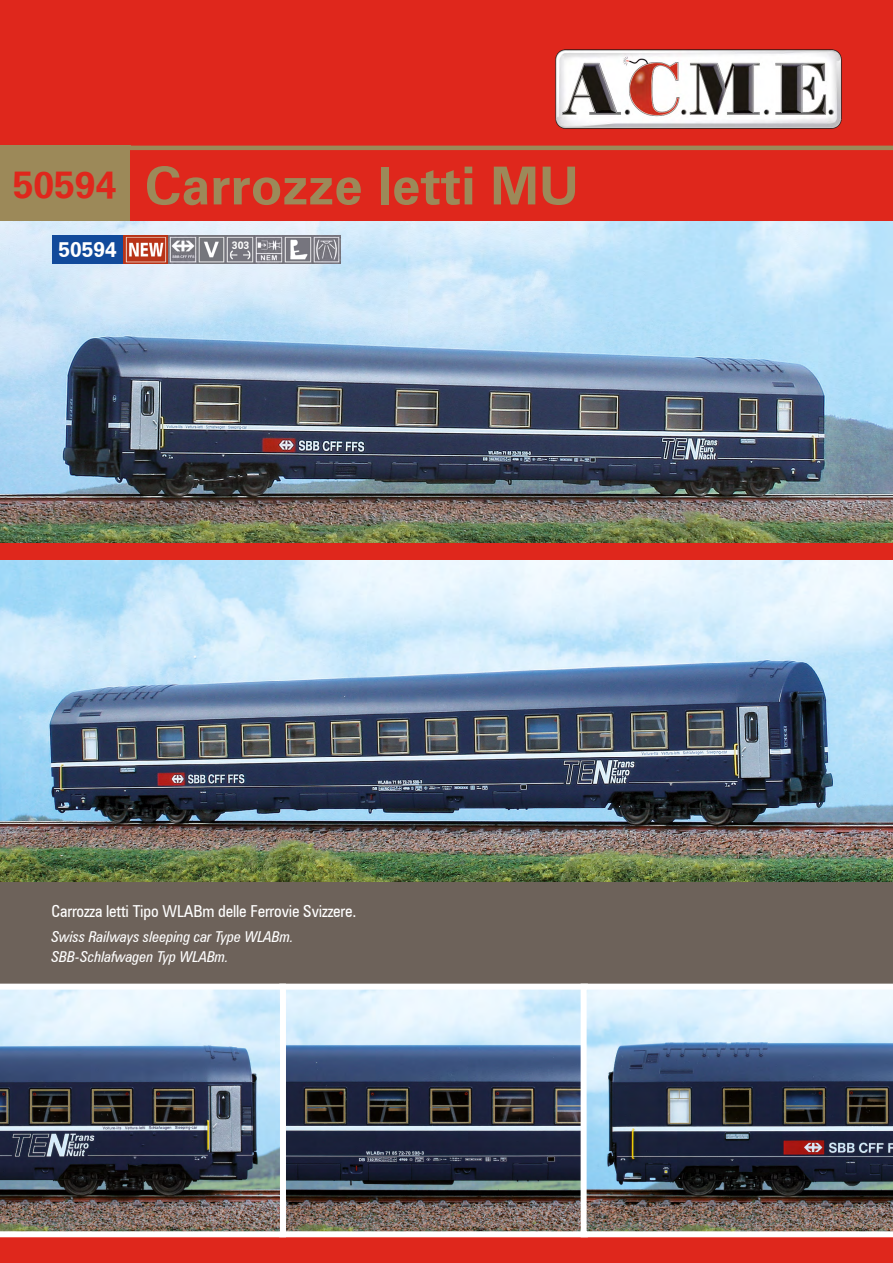
<style>
.page{position:relative;width:893px;height:1263px;background:#fff}
.page>*{position:absolute;margin:0;border:0;box-sizing:border-box;transform-origin:0 0}
.t1{font:52.5px "Zurich Bold BT";color:#9c8959}
.t2{font:700 21px "Zurich BT";color:#fff}
.t3{font:condensed 16.5px "Zurich BT";letter-spacing:-.01em;color:#fff}
.t4{font:italic condensed 15px/20.7px "Zurich BT";color:#fff}
.t5{font:700 10.5px "Zurich BT";color:#fff}
.s1{font-size:37.5px;color:#df271c}
</style>
<div class="page">
<div style="left:0;top:0;width:893px;height:181px;background:#df271c"></div>
<div style="left:0;top:146px;width:130px;height:75px;background:#9c8959"></div>
<div style="left:130px;top:147px;width:763px;height:75px;background:#df271c"></div>
<img style="left:555px;top:49px;width:287px;height:80px">
<hr style="left:78px;top:146px;width:815px;height:4px;background:#9c8959">
<div style="left:0;top:444px;width:893px;height:819px;background:#df271c"></div>
<img style="left:0;top:221px;width:893px;height:321px">
<img style="left:0;top:561px;width:893px;height:321px">
<div style="left:52px;top:235px;width:71px;height:29px;background:#114a9b"></div>
<img style="left:123px;top:235px;width:218px;height:29px">
<div style="left:0;top:882px;width:893px;height:102px;background:#6d625a"></div>
<img style="left:289px;top:983px;width:289px;height:255px">
<img style="left:578px;top:983px;width:315px;height:255px">
<img style="left:0;top:983px;width:289px;height:255px">
<h1 class="t1" style="left:13px;top:154px;width:567px"><span class="s1">50594</span> Carrozze letti MU</h1>
<h2 class="t2" style="left:59px;top:237px;width:60px">50594</h2>
<p class="t5" style="left:232px;top:238px;width:19px">303</p>
<p class="t3" style="left:51px;top:901px;width:306px">Carrozza letti Tipo WLABm delle Ferrovie Svizzere.</p>
<p class="t4" style="left:51px;top:926px;width:244px">Swiss Railways sleeping car Type WLABm.<br>SBB-Schlafwagen Typ WLABm.</p>
</div>
